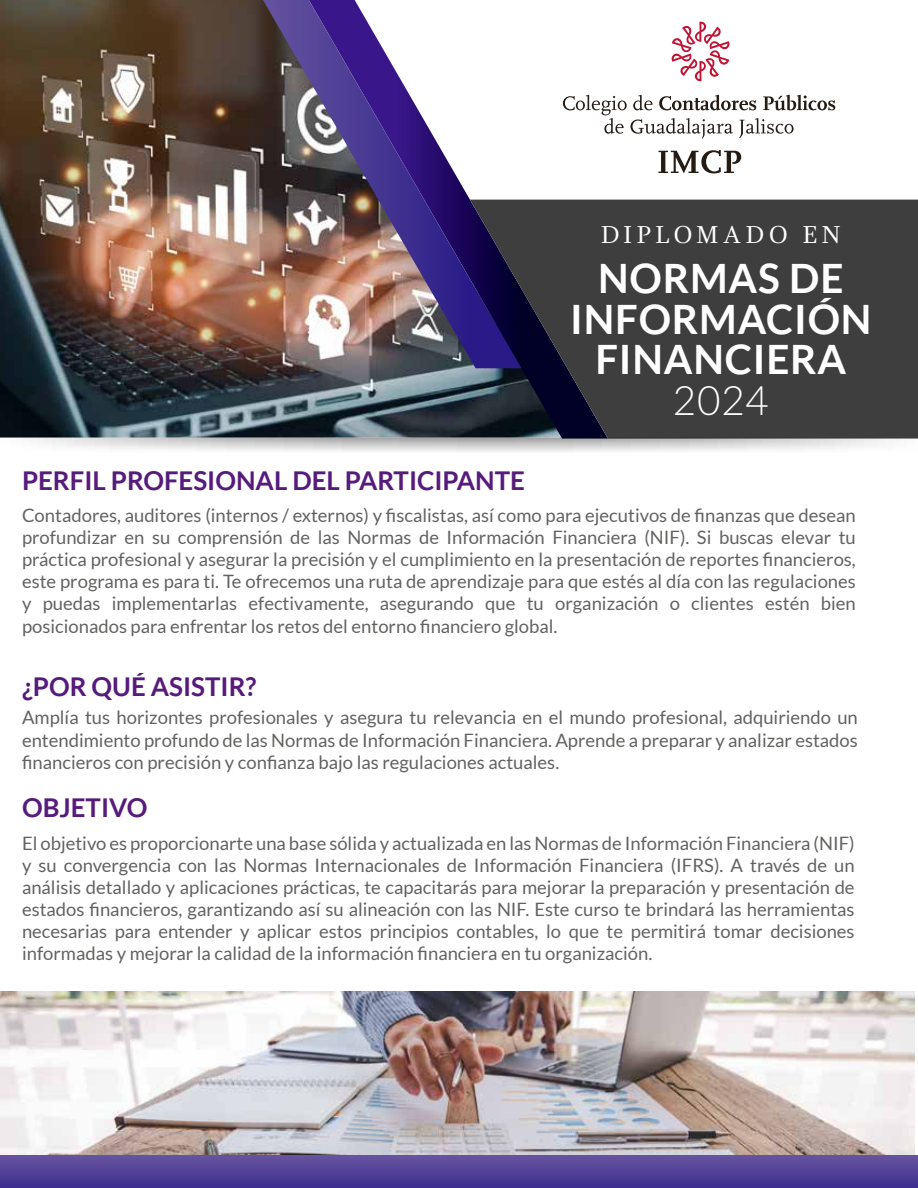
<style>
.page{position:relative;width:918px;height:1188px;background:#fff}
.page>*{position:absolute;margin:0;border:0;box-sizing:border-box;transform-origin:0 0}
.t1{font:700 40.5px/40.8px "Lato";letter-spacing:.02em;color:#fff;text-align:center}
.t2{font:300 40.5px "Lato";color:#fff}
.t3{font:700 25.8px "Lato";color:#561b7b}
.t4{font:25.2px "Gandhi Serif";letter-spacing:.16em;color:#fff}
.t5{font:18.45px/22.2px "Lato";color:#626261;text-align:justify}
</style>
<div class="page">
<img style="left:0;top:0;width:309px;height:438px">
<svg style="left:309px;top:94px;width:299px;height:344px"></svg>
<img style="left:263px;top:0;width:258px;height:368px">
<svg style="left:470px;top:200px;width:448px;height:238px;background:#37373e"></svg>
<svg style="left:30px;top:438px;width:888px;height:14px"></svg>
<img style="left:0;top:992px;width:914px;height:163px">
<svg style="left:0;top:1155px;width:918px;height:33px;background:#514197"></svg>
<svg style="left:563px;top:95px;width:272px;height:44px"></svg>
<svg style="left:658px;top:150px;width:83px;height:23px"></svg>
<svg style="left:672px;top:22px;width:57px;height:59px"></svg>
<h2 class="t3" style="left:22px;top:466px;width:504px">PERFIL PROFESIONAL DEL PARTICIPANTE</h2>
<h3 class="t4" style="left:601px;top:220px;width:242px">DIPLOMADO EN</h3>
<h1 class="t1" style="left:570px;top:257px;width:303px">NORMAS DE<br>INFORMACIÓN<br>FINANCIERA</h1>
<h1 class="t2" style="left:673px;top:372px;width:98px">2024</h1>
<p class="t5" style="left:22px;top:504px;width:835px">Contadores, auditores (internos / externos) y fiscalistas, así como para ejecutivos de finanzas que desean profundizar en su comprensión de las Normas de Información Financiera (NIF). Si buscas elevar tu práctica profesional y asegurar la precisión y el cumplimiento en la presentación de reportes financieros, este programa es para ti. Te ofrecemos una ruta de aprendizaje para que estés al día con las regulaciones y puedas implementarlas efectivamente, asegurando que tu organización o clientes estén bien posicionados para enfrentar los retos del entorno financiero global.</p>
<h2 class="t3" style="left:22px;top:672px;width:236px">¿POR QUÉ ASISTIR?</h2>
<p class="t5" style="left:22px;top:706px;width:837px">Amplía tus horizontes profesionales y asegura tu relevancia en el mundo profesional, adquiriendo un entendimiento profundo de las Normas de Información Financiera. Aprende a preparar y analizar estados financieros con precisión y confianza bajo las regulaciones actuales.</p>
<h2 class="t3" style="left:22px;top:793px;width:127px">OBJETIVO</h2>
<p class="t5" style="left:22px;top:832px;width:834px">El objetivo es proporcionarte una base sólida y actualizada en las Normas de Información Financiera (NIF) y su convergencia con las Normas Internacionales de Información Financiera (IFRS). A través de un análisis detallado y aplicaciones prácticas, te capacitarás para mejorar la preparación y presentación de estados financieros, garantizando así su alineación con las NIF. Este curso te brindará las herramientas necesarias para entender y aplicar estos principios contables, lo que te permitirá tomar decisiones informadas y mejorar la calidad de la información financiera en tu organización.</p>
</div>
